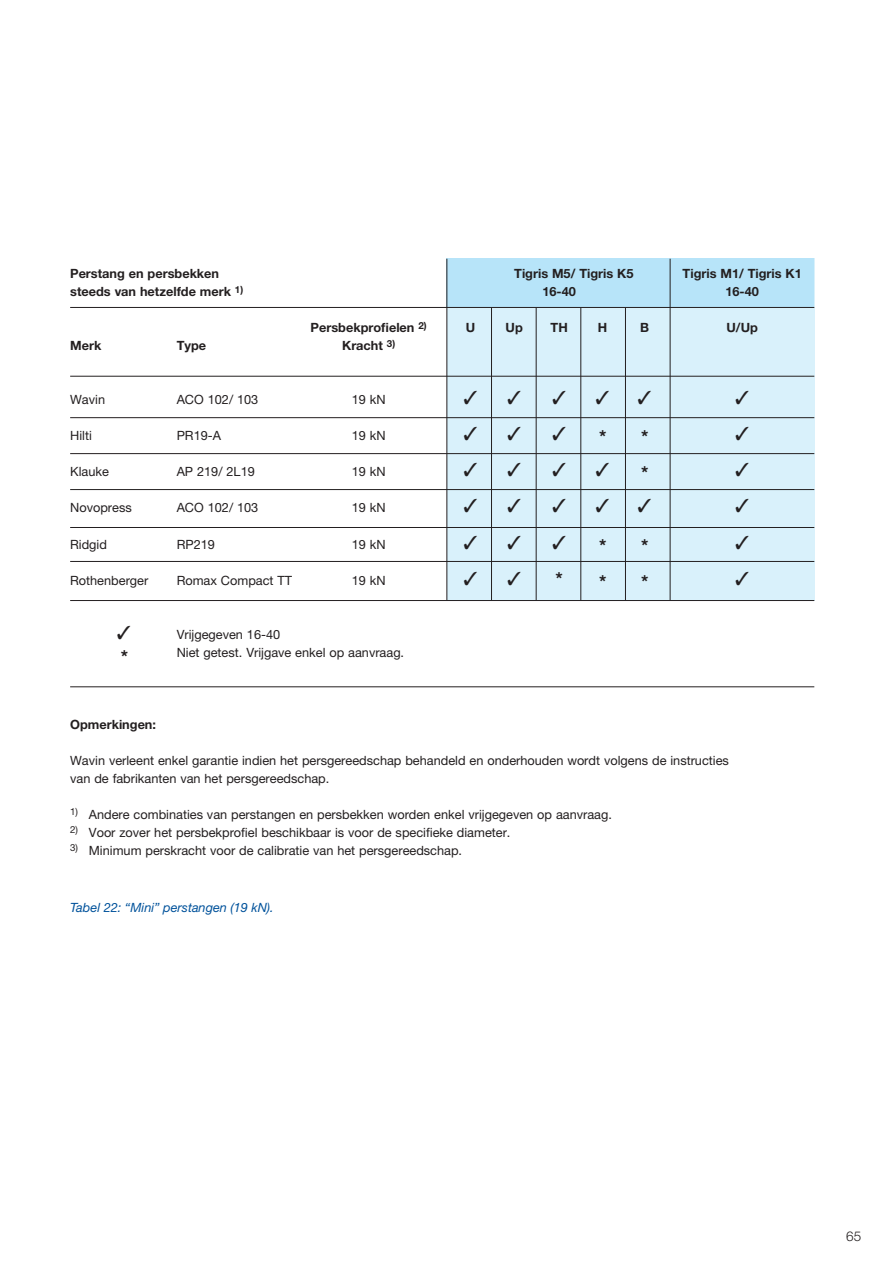
<style>
.page{position:relative;width:893px;height:1263px;background:#fff}
.page>*{position:absolute;margin:0;border:0;box-sizing:border-box;transform-origin:0 0}
.wavin_nieuw_opsom_te{font:700 18px "Helvetica Neue";color:#231f20}
.t1{font:300 13.5px "Helvetica Neue";color:#231f20}
.wavin_nieuw_opsom_te-2{font:12.75px "Helvetica Neue";color:#231f20}
.wavin_nieuw_opsom_te-3{font:700 12.75px "Helvetica Neue";color:#231f20}
.t2{font:italic 12.75px "Helvetica Neue";color:#01529b}
</style>
<div class="page">
<div style="left:447px;top:259px;width:367px;height:342px;background:#d9f1fb"></div>
<hr style="left:70px;top:376px;width:744px;height:1px;background:#231f20">
<hr style="left:70px;top:417px;width:744px;height:1px;background:#231f20">
<hr style="left:70px;top:453px;width:744px;height:1px;background:#231f20">
<hr style="left:70px;top:489px;width:744px;height:1px;background:#231f20">
<hr style="left:70px;top:527px;width:744px;height:1px;background:#231f20">
<hr style="left:70px;top:561px;width:744px;height:1px;background:#231f20">
<hr style="left:70px;top:600px;width:744px;height:1px;background:#231f20">
<hr style="left:70px;top:686px;width:744px;height:1px;background:#231f20">
<div style="left:446px;top:258px;width:368px;height:49px;background:#b7e4f9"></div>
<hr style="left:446px;top:259px;width:1px;height:341px;background:#231f20">
<hr style="left:491px;top:308px;width:1px;height:292px;background:#231f20">
<hr style="left:536px;top:308px;width:1px;height:292px;background:#231f20">
<hr style="left:580px;top:308px;width:1px;height:292px;background:#231f20">
<hr style="left:625px;top:308px;width:1px;height:292px;background:#231f20">
<hr style="left:670px;top:259px;width:1px;height:341px;background:#231f20">
<hr style="left:70px;top:307px;width:744px;height:1px;background:#231f20">
<svg style="left:580px;top:391px;width:2px;height:14px"></svg>
<svg style="left:580px;top:463px;width:2px;height:14px"></svg>
<svg style="left:580px;top:499px;width:2px;height:14px"></svg>
<p class="wavin_nieuw_opsom_te-3" style="left:70px;top:266px;width:151px">Perstang en persbekken</p>
<p class="wavin_nieuw_opsom_te-3" style="left:514px;top:266px;width:121px">Tigris M5/ Tigris K5</p>
<p class="wavin_nieuw_opsom_te-3" style="left:683px;top:266px;width:121px">Tigris M1/ Tigris K1</p>
<p class="wavin_nieuw_opsom_te-3" style="left:70px;top:284px;width:175px">steeds van hetzelfde merk <sup>1)</sup></p>
<p class="wavin_nieuw_opsom_te-3" style="left:542px;top:284px;width:35px">16-40</p>
<p class="wavin_nieuw_opsom_te-3" style="left:725px;top:284px;width:35px">16-40</p>
<p class="wavin_nieuw_opsom_te-3" style="left:311px;top:320px;width:118px">Persbekprofielen <sup>2)</sup></p>
<p class="wavin_nieuw_opsom_te-3" style="left:466px;top:320px;width:11px">U</p>
<p class="wavin_nieuw_opsom_te-3" style="left:506px;top:320px;width:19px">Up</p>
<p class="wavin_nieuw_opsom_te-3" style="left:551px;top:320px;width:19px">TH</p>
<p class="wavin_nieuw_opsom_te-3" style="left:598px;top:320px;width:11px">H</p>
<p class="wavin_nieuw_opsom_te-3" style="left:640px;top:320px;width:10px">B</p>
<p class="wavin_nieuw_opsom_te-3" style="left:726px;top:320px;width:33px">U/Up</p>
<p class="wavin_nieuw_opsom_te-3" style="left:70px;top:338px;width:33px">Merk</p>
<p class="wavin_nieuw_opsom_te-3" style="left:177px;top:338px;width:31px">Type</p>
<p class="wavin_nieuw_opsom_te-3" style="left:342px;top:338px;width:55px">Kracht <sup>3)</sup></p>
<p class="wavin_nieuw_opsom_te-2" style="left:70px;top:392px;width:36px">Wavin</p>
<p class="wavin_nieuw_opsom_te-2" style="left:177px;top:392px;width:83px">ACO 102/ 103</p>
<p class="wavin_nieuw_opsom_te-2" style="left:352px;top:392px;width:35px">19 kN</p>
<p class="wavin_nieuw_opsom_te-2" style="left:70px;top:428px;width:23px">Hilti</p>
<p class="wavin_nieuw_opsom_te-2" style="left:177px;top:428px;width:46px">PR19-A</p>
<p class="wavin_nieuw_opsom_te-2" style="left:352px;top:428px;width:35px">19 kN</p>
<p class="wavin_nieuw_opsom_te" style="left:552px;top:426px;width:56px">✓ *</p>
<p class="wavin_nieuw_opsom_te" style="left:641px;top:426px;width:9px">*</p>
<p class="wavin_nieuw_opsom_te-2" style="left:70px;top:464px;width:40px">Klauke</p>
<p class="wavin_nieuw_opsom_te-2" style="left:177px;top:464px;width:80px">AP 219/ 2L19</p>
<p class="wavin_nieuw_opsom_te-2" style="left:352px;top:464px;width:35px">19 kN</p>
<p class="wavin_nieuw_opsom_te" style="left:641px;top:462px;width:9px">*</p>
<p class="wavin_nieuw_opsom_te-2" style="left:70px;top:500px;width:63px">Novopress</p>
<p class="wavin_nieuw_opsom_te-2" style="left:177px;top:500px;width:83px">ACO 102/ 103</p>
<p class="wavin_nieuw_opsom_te-2" style="left:352px;top:500px;width:35px">19 kN</p>
<p class="wavin_nieuw_opsom_te-2" style="left:70px;top:536px;width:38px">Ridgid</p>
<p class="wavin_nieuw_opsom_te-2" style="left:177px;top:536px;width:40px">RP219</p>
<p class="wavin_nieuw_opsom_te-2" style="left:352px;top:536px;width:35px">19 kN</p>
<p class="wavin_nieuw_opsom_te" style="left:552px;top:534px;width:56px">✓ *</p>
<p class="wavin_nieuw_opsom_te" style="left:641px;top:534px;width:9px">*</p>
<p class="wavin_nieuw_opsom_te-2" style="left:70px;top:572px;width:80px">Rothenberger</p>
<p class="wavin_nieuw_opsom_te-2" style="left:177px;top:572px;width:117px">Romax Compact TT</p>
<p class="wavin_nieuw_opsom_te-2" style="left:352px;top:572px;width:35px">19 kN</p>
<p class="wavin_nieuw_opsom_te" style="left:555px;top:568px;width:52px">* *</p>
<p class="wavin_nieuw_opsom_te" style="left:641px;top:570px;width:9px">*</p>
<p class="wavin_nieuw_opsom_te-2" style="left:177px;top:626px;width:105px">Vrijgegeven 16-40</p>
<p class="wavin_nieuw_opsom_te" style="left:121px;top:645px;width:9px">*</p>
<p class="wavin_nieuw_opsom_te-2" style="left:177px;top:644px;width:229px">Niet getest. Vrijgave enkel op aanvraag.</p>
<p class="wavin_nieuw_opsom_te-3" style="left:70px;top:716px;width:87px">Opmerkingen:</p>
<p class="wavin_nieuw_opsom_te-2" style="left:70px;top:752px;width:660px">Wavin verleent enkel garantie indien het persgereedschap behandeld en onderhouden wordt volgens de instructies</p>
<p class="wavin_nieuw_opsom_te-2" style="left:70px;top:770px;width:261px">van de fabrikanten van het persgereedschap.</p>
<p class="wavin_nieuw_opsom_te-2" style="left:70px;top:806px;width:543px"><sup>1)</sup> Andere combinaties van perstangen en persbekken worden enkel vrijgegeven op aanvraag.</p>
<p class="wavin_nieuw_opsom_te-2" style="left:70px;top:824px;width:442px"><sup>2)</sup> Voor zover het persbekprofiel beschikbaar is voor de specifieke diameter.</p>
<p class="wavin_nieuw_opsom_te-2" style="left:70px;top:842px;width:393px"><sup>3)</sup> Minimum perskracht voor de calibratie van het persgereedschap.</p>
<p class="t2" style="left:70px;top:900px;width:205px">Tabel 22: “Mini” perstangen (19 kN).</p>
<p class="t1" style="left:846px;top:1227px;width:17px">65</p>
</div>
